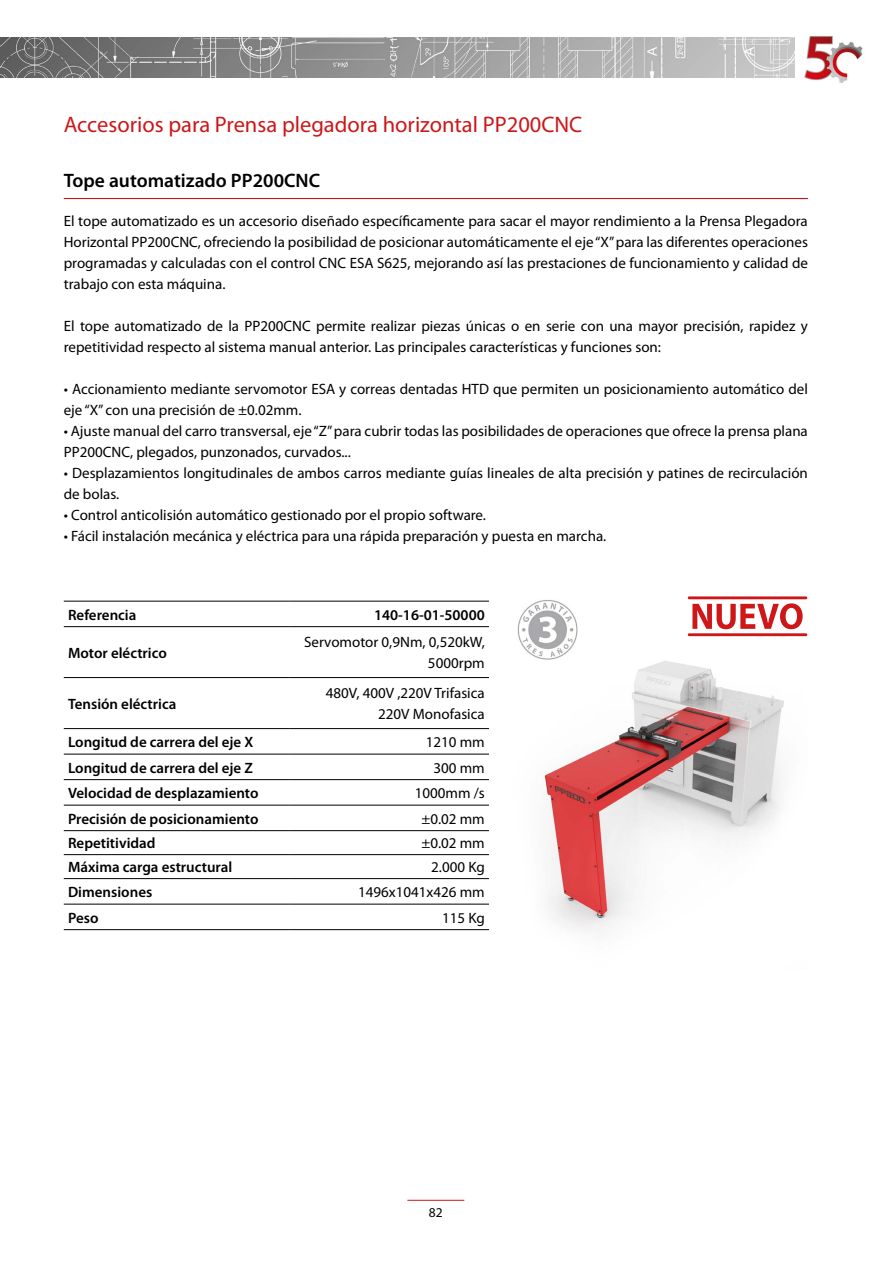
<style>
.page{position:relative;width:893px;height:1263px;background:#fff}
.page>*{position:absolute;margin:0;border:0;box-sizing:border-box;transform-origin:0 0}
.t1{font:22.5px "Myriad Pro";color:#cd1719}
.t2{font:600 19.5px "Myriad Pro";color:#000}
.t3{font:15px/21px "Myriad Pro";color:#000}
.t4{font:600 15px "Myriad Pro";color:#000}
.t5{font:13.5px "Myriad Pro";color:#000}
</style>
<div class="page">
<img style="left:0;top:38px;width:795px;height:40px">
<img style="left:804px;top:35px;width:59px;height:48px">
<hr style="left:407px;top:1200px;width:57px;height:1px;background:#cd1719">
<img style="left:542px;top:636px;width:265px;height:294px">
<img style="left:517px;top:600px;width:67px;height:65px">
<svg style="left:692px;top:603px;width:111px;height:26px"></svg>
<hr style="left:688px;top:596px;width:119px;height:3px;background:#cd1719">
<hr style="left:688px;top:633px;width:119px;height:3px;background:#cd1719">
<hr style="left:64px;top:601px;width:225px;height:1px;background:#000">
<hr style="left:289px;top:601px;width:200px;height:1px;background:#000">
<hr style="left:64px;top:626px;width:225px;height:1px;background:#000">
<hr style="left:289px;top:626px;width:200px;height:1px;background:#000">
<hr style="left:64px;top:677px;width:225px;height:1px;background:#000">
<hr style="left:289px;top:677px;width:200px;height:1px;background:#000">
<hr style="left:64px;top:728px;width:225px;height:1px;background:#000">
<hr style="left:289px;top:728px;width:200px;height:1px;background:#000">
<hr style="left:64px;top:754px;width:225px;height:1px;background:#000">
<hr style="left:289px;top:754px;width:200px;height:1px;background:#000">
<hr style="left:64px;top:779px;width:225px;height:1px;background:#000">
<hr style="left:289px;top:779px;width:200px;height:1px;background:#000">
<hr style="left:64px;top:805px;width:225px;height:1px;background:#000">
<hr style="left:289px;top:805px;width:200px;height:1px;background:#000">
<hr style="left:64px;top:830px;width:225px;height:1px;background:#000">
<hr style="left:289px;top:830px;width:200px;height:1px;background:#000">
<hr style="left:64px;top:854px;width:225px;height:1px;background:#000">
<hr style="left:289px;top:854px;width:200px;height:1px;background:#000">
<hr style="left:64px;top:878px;width:225px;height:1px;background:#000">
<hr style="left:289px;top:878px;width:200px;height:1px;background:#000">
<hr style="left:64px;top:904px;width:225px;height:1px;background:#000">
<hr style="left:289px;top:904px;width:200px;height:1px;background:#000">
<hr style="left:64px;top:929px;width:225px;height:1px;background:#000">
<hr style="left:289px;top:929px;width:200px;height:1px;background:#000">
<hr style="left:64px;top:198px;width:744px;height:1px;background:#cd1719">
<h1 class="t1" style="left:64px;top:110px;width:520px">Accesorios para Prensa plegadora horizontal PP200CNC</h1>
<h2 class="t2" style="left:64px;top:168px;width:258px">Tope automatizado PP200CNC</h2>
<p class="t3" style="left:64px;top:210px;width:746px;text-align:justify">El tope automatizado es un accesorio diseñado específicamente para sacar el mayor rendimiento a la Prensa Plegadora Horizontal PP200CNC, ofreciendo la posibilidad de posicionar automáticamente el eje “X” para las diferentes operaciones programadas y calculadas con el control CNC ESA S625, mejorando así las prestaciones de funcionamiento y calidad de trabajo con esta máquina.</p>
<p class="t3" style="left:64px;top:315px;width:746px">El tope automatizado de la PP200CNC permite realizar piezas únicas o en serie con una mayor precisión, rapidez y repetitividad respecto al sistema manual anterior. Las principales características y funciones son:</p>
<p class="t3" style="left:64px;top:378px;width:746px">• Accionamiento mediante servomotor ESA y correas dentadas HTD que permiten un posicionamiento automático del eje “X” con una precisión de ±0.02mm.</p>
<p class="t3" style="left:64px;top:420px;width:746px">• Ajuste manual del carro transversal, eje “Z” para cubrir todas las posibilidades de operaciones que ofrece la prensa plana<br>PP200CNC, plegados, punzonados, curvados...</p>
<p class="t3" style="left:64px;top:462px;width:746px">• Desplazamientos longitudinales de ambos carros mediante guías lineales de alta precisión y patines de recirculación de bolas.</p>
<p class="t3" style="left:64px;top:504px;width:424px">• Control anticolisión automático gestionado por el propio software.</p>
<p class="t3" style="left:64px;top:525px;width:544px">• Fácil instalación mecánica y eléctrica para una rápida preparación y puesta en marcha.</p>
<p class="t4" style="left:68px;top:605px;width:70px">Referencia</p>
<p class="t4" style="left:374px;top:605px;width:112px">140-16-01-50000</p>
<p class="t4" style="left:68px;top:643px;width:100px">Motor eléctrico</p>
<p class="t3" style="left:304px;top:631px;width:182px;text-align:right">Servomotor 0,9Nm, 0,520kW,<br>5000rpm</p>
<p class="t4" style="left:68px;top:694px;width:110px">Tensión eléctrica</p>
<p class="t3" style="left:326px;top:682px;width:160px;text-align:right">480V, 400V ,220V Trifasica<br>220V Monofasica</p>
<p class="t4" style="left:68px;top:732px;width:187px">Longitud de carrera del eje X</p>
<p class="t3" style="left:426px;top:731px;width:60px">1210 mm</p>
<p class="t4" style="left:68px;top:758px;width:186px">Longitud de carrera del eje Z</p>
<p class="t3" style="left:433px;top:757px;width:53px">300 mm</p>
<p class="t4" style="left:68px;top:783px;width:192px">Velocidad de desplazamiento</p>
<p class="t3" style="left:415px;top:782px;width:72px">1000mm /s</p>
<p class="t4" style="left:68px;top:809px;width:192px">Precisión de posicionamiento</p>
<p class="t3" style="left:421px;top:808px;width:65px">±0.02 mm</p>
<p class="t4" style="left:68px;top:834px;width:89px">Repetitividad</p>
<p class="t3" style="left:421px;top:832px;width:65px">±0.02 mm</p>
<p class="t4" style="left:68px;top:858px;width:166px">Máxima carga estructural</p>
<p class="t3" style="left:431px;top:856px;width:55px">2.000 Kg</p>
<p class="t4" style="left:68px;top:882px;width:86px">Dimensiones</p>
<p class="t3" style="left:358px;top:881px;width:128px">1496x1041x426 mm</p>
<p class="t4" style="left:68px;top:908px;width:32px">Peso</p>
<p class="t3" style="left:442px;top:907px;width:44px">115 Kg</p>
<p class="t5" style="left:429px;top:1204px;width:15px">82</p>
</div>
